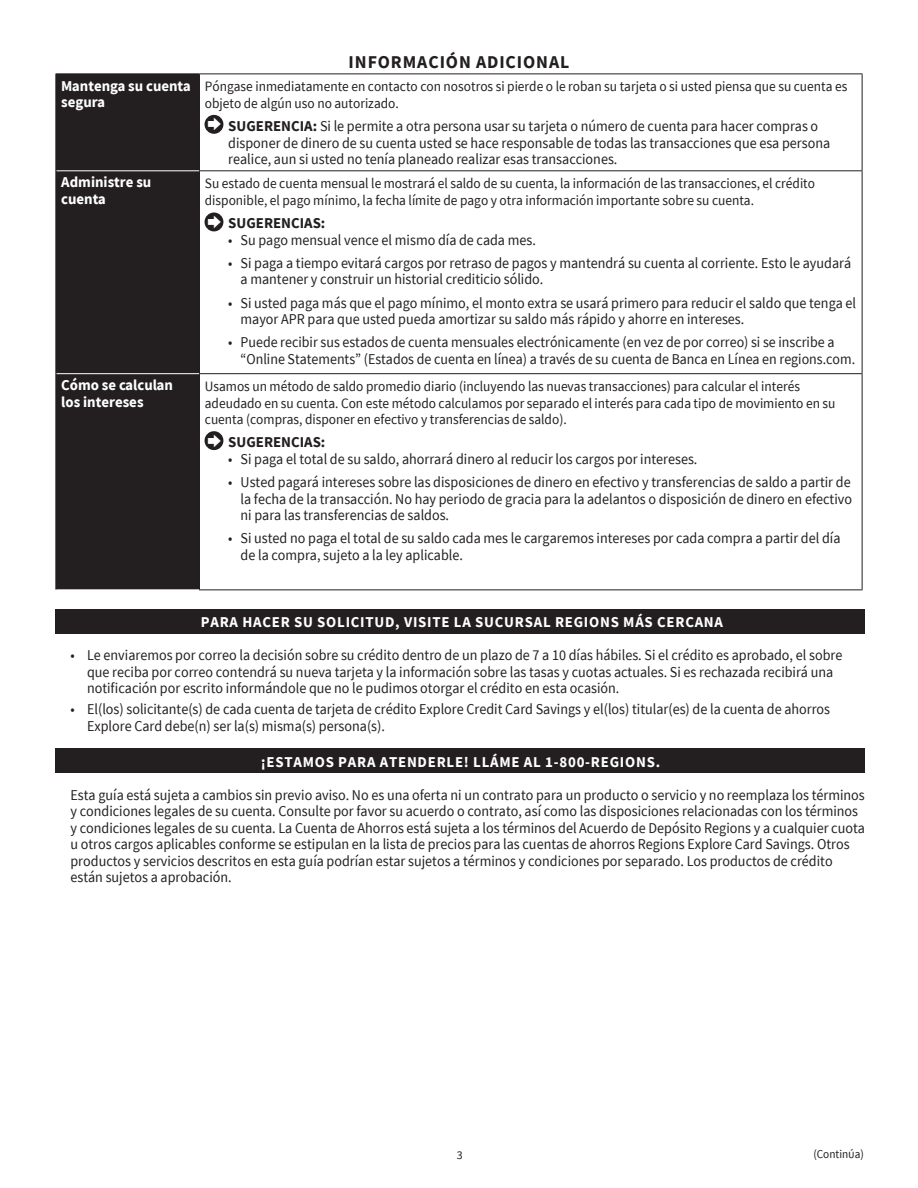
<style>
.page{position:relative;width:918px;height:1188px;background:#fff}
.page>*{position:absolute;margin:0;border:0;box-sizing:border-box;transform-origin:0 0}
.t1{font:700 18px "Regions Sans";letter-spacing:.05em;color:#231f20}
.t2{font:15px/16.5px "Regions Sans";color:#231f20;scale:.95 1}
.t3{font:700 15px "Regions Sans";letter-spacing:.05em;color:#fff}
.t4{font:700 15px/16.5px "Regions Sans";color:#fff}
.t5{font:700 15px "Regions Sans";color:#231f20}
.t6{font:14.25px/16.5px "Regions Sans";color:#231f20;scale:.95 1}
.t7{font:12px "Regions Sans";color:#231f20;scale:.95 1}
.t8{font:12px "Regions Sans";color:#231f20}
.s1{font-weight:700}
</style>
<div class="page">
<div style="left:56px;top:609px;width:810px;height:25px;background:#231f20"></div>
<div style="left:56px;top:749px;width:810px;height:24px;background:#231f20"></div>
<div style="left:57px;top:75px;width:142px;height:514px;background:#231f20"></div>
<hr style="left:56px;top:170px;width:143px;height:1px;background:#fff">
<hr style="left:56px;top:373px;width:143px;height:1px;background:#fff">
<hr style="left:56px;top:74px;width:1px;height:97px;background:#231f20">
<hr style="left:56px;top:74px;width:144px;height:1px;background:#231f20">
<hr style="left:199px;top:74px;width:1px;height:96px;background:#231f20">
<hr style="left:200px;top:74px;width:662px;height:1px;background:#231f20">
<hr style="left:862px;top:74px;width:1px;height:96px;background:#231f20">
<hr style="left:56px;top:171px;width:1px;height:203px;background:#231f20">
<hr style="left:56px;top:374px;width:1px;height:215px;background:#231f20">
<hr style="left:199px;top:171px;width:1px;height:202px;background:#231f20">
<hr style="left:199px;top:374px;width:1px;height:215px;background:#231f20">
<hr style="left:199px;top:170px;width:663px;height:1px;background:#231f20">
<hr style="left:862px;top:171px;width:1px;height:202px;background:#231f20">
<hr style="left:862px;top:374px;width:1px;height:215px;background:#231f20">
<hr style="left:199px;top:373px;width:663px;height:1px;background:#231f20">
<hr style="left:199px;top:589px;width:663px;height:1px;background:#231f20">
<div style="left:205px;top:115px;width:18px;height:19px;background:#231f20;border-radius:50%"></div>
<div style="left:205px;top:213px;width:18px;height:18px;background:#231f20;border-radius:50%"></div>
<div style="left:205px;top:431px;width:18px;height:19px;background:#231f20;border-radius:50%"></div>
<p class="t1" style="left:349px;top:49px;width:222px">INFORMACIÓN ADICIONAL</p>
<p class="t4" style="left:61px;top:77px;width:131px">Mantenga su cuenta segura</p>
<p class="t6" style="left:205px;top:78px;width:678px">Póngase inmediatamente en contacto con nosotros si pierde o le roban su tarjeta o si usted piensa que su cuenta es objeto de algún uso no autorizado.</p>
<p class="t2" style="left:228px;top:118px;width:635px"><span class="s1">SUGERENCIA:</span> Si le permite a otra persona usar su tarjeta o número de cuenta para hacer compras o disponer de dinero de su cuenta usted se hace responsable de todas las transacciones que esa persona realice, aun si usted no tenía planeado realizar esas transacciones.</p>
<p class="t4" style="left:61px;top:174px;width:92px">Administre su cuenta</p>
<p class="t6" style="left:205px;top:175px;width:644px">Su estado de cuenta mensual le mostrará el saldo de su cuenta, la información de las transacciones, el crédito disponible, el pago mínimo, la fecha límite de pago y otra información importante sobre su cuenta.</p>
<p class="t5" style="left:228px;top:213px;width:99px">SUGERENCIAS:</p>
<p class="t2" style="left:228px;top:231px;width:325px">• Su pago mensual vence el mismo día de cada mes.</p>
<p class="t2" style="left:241px;top:254px;width:644px;text-indent:-12px">• Si paga a tiempo evitará cargos por retraso de pagos y mantendrá su cuenta al corriente. Esto le ayudará a mantener y construir un historial crediticio sólido.</p>
<p class="t2" style="left:241px;top:294px;width:649px;text-indent:-12px">• Si usted paga más que el pago mínimo, el monto extra se usará primero para reducir el saldo que tenga el mayor APR para que usted pueda amortizar su saldo más rápido y ahorre en intereses.</p>
<p class="t2" style="left:241px;top:334px;width:649px;text-indent:-12px">• Puede recibir sus estados de cuenta mensuales electrónicamente (en vez de por correo) si se inscribe a “Online Statements” (Estados de cuenta en línea) a través de su cuenta de Banca en Línea en regions.com.</p>
<p class="t4" style="left:61px;top:377px;width:113px">Cómo se calculan los intereses</p>
<p class="t6" style="left:205px;top:378px;width:665px">Usamos un método de saldo promedio diario (incluyendo las nuevas transacciones) para calcular el interés adeudado en su cuenta. Con este método calculamos por separado el interés para cada tipo de movimiento en su cuenta (compras, disponer en efectivo y transferencias de saldo).</p>
<p class="t5" style="left:228px;top:432px;width:99px">SUGERENCIAS:</p>
<p class="t2" style="left:228px;top:451px;width:495px">• Si paga el total de su saldo, ahorrará dinero al reducir los cargos por intereses.</p>
<p class="t2" style="left:241px;top:474px;width:645px;text-align:justify;text-indent:-12px">• Usted pagará intereses sobre las disposiciones de dinero en efectivo y transferencias de saldo a partir de la fecha de la transacción. No hay periodo de gracia para la adelantos o disposición de dinero en efectivo ni para las transferencias de saldos.</p>
<p class="t2" style="left:241px;top:530px;width:633px;text-indent:-12px">• Si usted no paga el total de su saldo cada mes le cargaremos intereses por cada compra a partir del día de la compra, sujeto a la ley aplicable.</p>
<p class="t3" style="left:201px;top:612px;width:524px">PARA HACER SU SOLICITUD, VISITE LA SUCURSAL REGIONS MÁS CERCANA</p>
<p class="t2" style="left:87px;top:647px;width:797px;text-indent:-17px">• Le enviaremos por correo la decisión sobre su crédito dentro de un plazo de 7 a 10 días hábiles. Si el crédito es aprobado, el sobre que reciba por correo contendrá su nueva tarjeta y la información sobre las tasas y cuotas actuales. Si es rechazada recibirá una notificación por escrito informándole que no le pudimos otorgar el crédito en esta ocasión.</p>
<p class="t2" style="left:87px;top:701px;width:784px;text-indent:-17px">• El(los) solicitante(s) de cada cuenta de tarjeta de crédito Explore Credit Card Savings y el(los) titular(es) de la cuenta de ahorros<br>Explore Card debe(n) ser la(s) misma(s) persona(s).</p>
<p class="t3" style="left:261px;top:752px;width:401px">¡ESTAMOS PARA ATENDERLE! LLÁME AL 1-800-REGIONS.</p>
<p class="t2" style="left:70px;top:786px;width:838px">Esta guía está sujeta a cambios sin previo aviso. No es una oferta ni un contrato para un producto o servicio y no reemplaza los términos y condiciones legales de su cuenta. Consulte por favor su acuerdo o contrato, así como las disposiciones relacionadas con los términos y condiciones legales de su cuenta. La Cuenta de Ahorros está sujeta a los términos del Acuerdo de Depósito Regions y a cualquier cuota u otros cargos aplicables conforme se estipulan en la lista de precios para las cuentas de ahorros Regions Explore Card Savings. Otros productos y servicios descritos en esta guía podrían estar sujetos a términos y condiciones por separado. Los productos de crédito están sujetos a aprobación.</p>
<p class="t8" style="left:457px;top:1147px;width:7px">3</p>
<p class="t7" style="left:813px;top:1147px;width:55px">(ContinÚa)</p>
</div>
